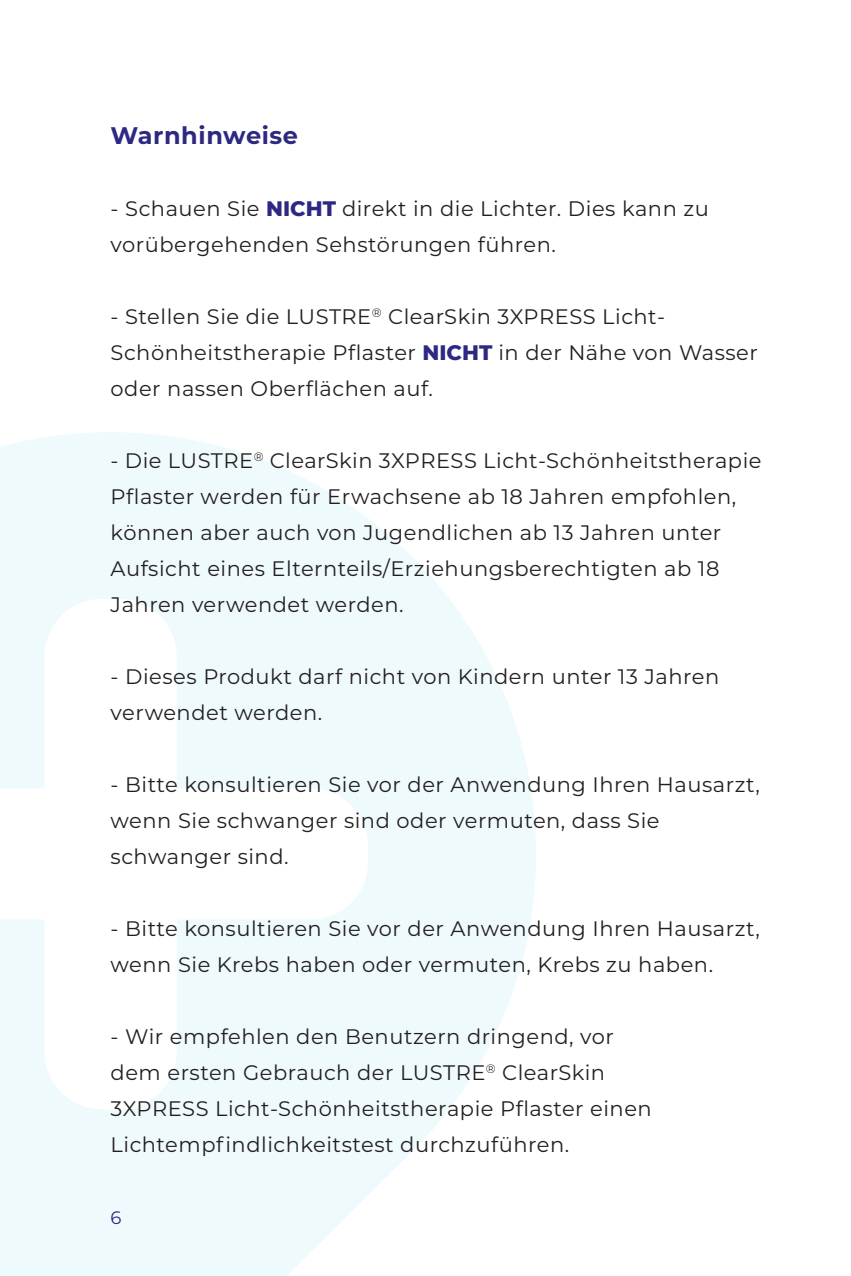
<style>
.page{position:relative;width:851px;height:1276px;background:#fff}
.page>*{position:absolute;margin:0;border:0;box-sizing:border-box;transform-origin:0 0}
.t1{font:700 24px "Montserrat";letter-spacing:.025em;color:#2d2882}
.t2{font:21px/36px "Montserrat";letter-spacing:.025em;color:#231f20}
.t3{font:18px "Montserrat";color:#2d2882}
.s1{font-weight:800;color:#2d2882}
</style>
<div class="page">
<svg style="left:0;top:432px;width:536px;height:844px;fill:#effafc"></svg>
<p class="t1" style="left:111px;top:118px;width:189px">Warnhinweise</p>
<p class="t2" style="left:111px;top:190px;width:599px">- Schauen Sie <span class="s1">NICHT</span> direkt in die Lichter. Dies kann zu vorübergehenden Sehstörungen führen.</p>
<p class="t2" style="left:111px;top:298px;width:648px">- Stellen Sie die LUSTRE<sup>®</sup> ClearSkin 3XPRESS Licht-<br>Schönheitstherapie Pflaster <span class="s1">NICHT</span> in der Nähe von Wasser oder nassen Oberflächen auf.</p>
<p class="t2" style="left:111px;top:442px;width:652px">- Die LUSTRE<sup>®</sup> ClearSkin 3XPRESS Licht-Schönheitstherapie Pflaster werden für Erwachsene ab 18 Jahren empfohlen, können aber auch von Jugendlichen ab 13 Jahren unter Aufsicht eines Elternteils/Erziehungsberechtigten ab 18<br>Jahren verwendet werden.</p>
<p class="t2" style="left:111px;top:658px;width:610px">- Dieses Produkt darf nicht von Kindern unter 13 Jahren verwendet werden.</p>
<p class="t2" style="left:111px;top:766px;width:650px">- Bitte konsultieren Sie vor der Anwendung Ihren Hausarzt, wenn Sie schwanger sind oder vermuten, dass Sie schwanger sind.</p>
<p class="t2" style="left:111px;top:910px;width:650px">- Bitte konsultieren Sie vor der Anwendung Ihren Hausarzt, wenn Sie Krebs haben oder vermuten, Krebs zu haben.</p>
<p class="t2" style="left:111px;top:1018px;width:542px">- Wir empfehlen den Benutzern dringend, vor dem ersten Gebrauch der LUSTRE<sup>®</sup> ClearSkin 3XPRESS Licht-Schönheitstherapie Pflaster einen Lichtempfindlichkeitstest durchzuführen.</p>
<p class="t3" style="left:111px;top:1205px;width:12px">6</p>
</div>
